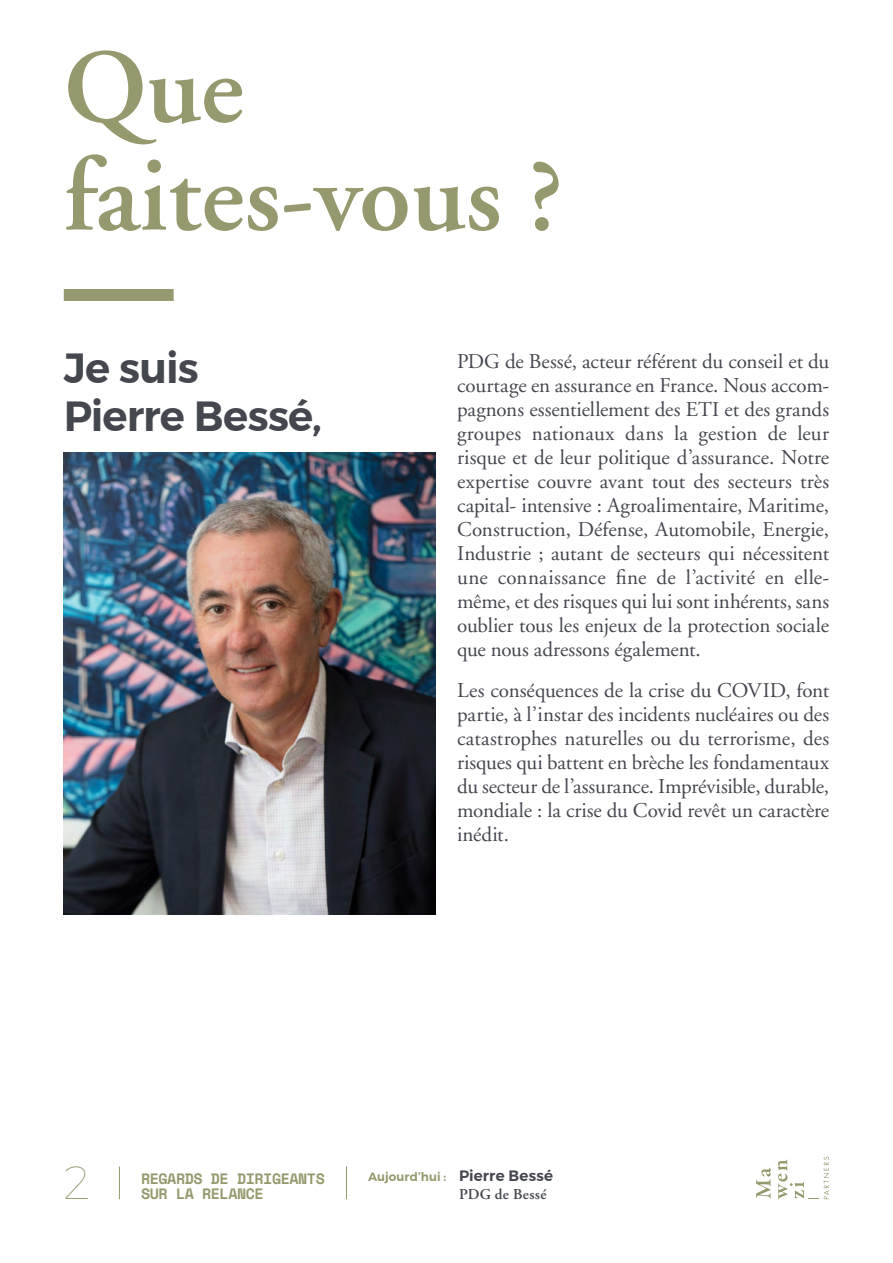
<style>
.page{position:relative;width:893px;height:1263px;background:#fff}
.page>*{position:absolute;margin:0;border:0;box-sizing:border-box;transform-origin:0 0}
.t1{font:600 105px/108px "Adobe Garamond";color:#96996e}
.t2{font:100 46.5px "Montserrat";color:#96996e}
.t3{font:600 42px/48px "Montserrat";letter-spacing:-.015em;color:#45474f}
.t4{font:21px/24px "Adobe Garamond";letter-spacing:-.005em;color:#45474f;text-align:justify}
.t5{font:700 15px/15px "Space Mono";letter-spacing:-.03em;color:#96996e}
.t6{font:600 15px "Montserrat";letter-spacing:.015em;color:#45474f}
.t7{font:600 15px "Adobe Garamond";letter-spacing:.02em;color:#45474f}
.t8{font:600 12px "Montserrat";letter-spacing:.005em;color:#96996e}
</style>
<div class="page">
<svg style="left:756px;top:1168px;width:15px;height:30px"></svg>
<svg style="left:778px;top:1157px;width:51px;height:42px"></svg>
<hr style="left:346px;top:1166px;width:1px;height:33px;background:#96996e">
<hr style="left:119px;top:1166px;width:1px;height:33px;background:#96996e">
<div style="left:64px;top:289px;width:110px;height:12px;background:#96996e"></div>
<img style="left:64px;top:452px;width:372px;height:462px">
<h1 class="t1" style="left:64px;top:36px;width:501px">Que faites-vous ?</h1>
<h3 class="t3" style="left:64px;top:344px;width:260px">Je suis<br>Pierre Bessé,</h3>
<p class="t4" style="left:457px;top:350px;width:374px">PDG de Bessé, acteur référent du conseil et du courtage en assurance en France. Nous accom&shy;pagnons essentiellement des ETI et des grands groupes nationaux dans la gestion de leur risque et de leur politique d’assurance. Notre expertise couvre avant tout des secteurs très capital- intensive : Agroalimentaire, Maritime, Construction, Défense, Automobile, Energie, Industrie ; autant de secteurs qui nécessitent une connaissance fine de l’activité en elle&shy;même, et des risques qui lui sont inhérents, sans oublier tous les enjeux de la protection sociale que nous adressons également.</p>
<p class="t4" style="left:457px;top:679px;width:374px">Les conséquences de la crise du COVID, font partie, à l’instar des incidents nucléaires ou des catastrophes naturelles ou du terrorisme, des risques qui battent en brèche les fondamentaux du secteur de l’assurance. Imprévisible, durable, mondiale : la crise du Covid revêt un caractère inédit.</p>
<h2 class="t2" style="left:64px;top:1149px;width:27px">2</h2>
<p class="t5" style="left:141px;top:1171px;width:185px">REGARDS DE DIRIGEANTS<br>SUR LA RELANCE</p>
<p class="t6" style="left:459px;top:1164px;width:96px">Pierre Bessé</p>
<p class="t8" style="left:368px;top:1167px;width:80px">Aujourd’hui :</p>
<p class="t7" style="left:459px;top:1186px;width:89px">PDG de Bessé</p>
</div>
